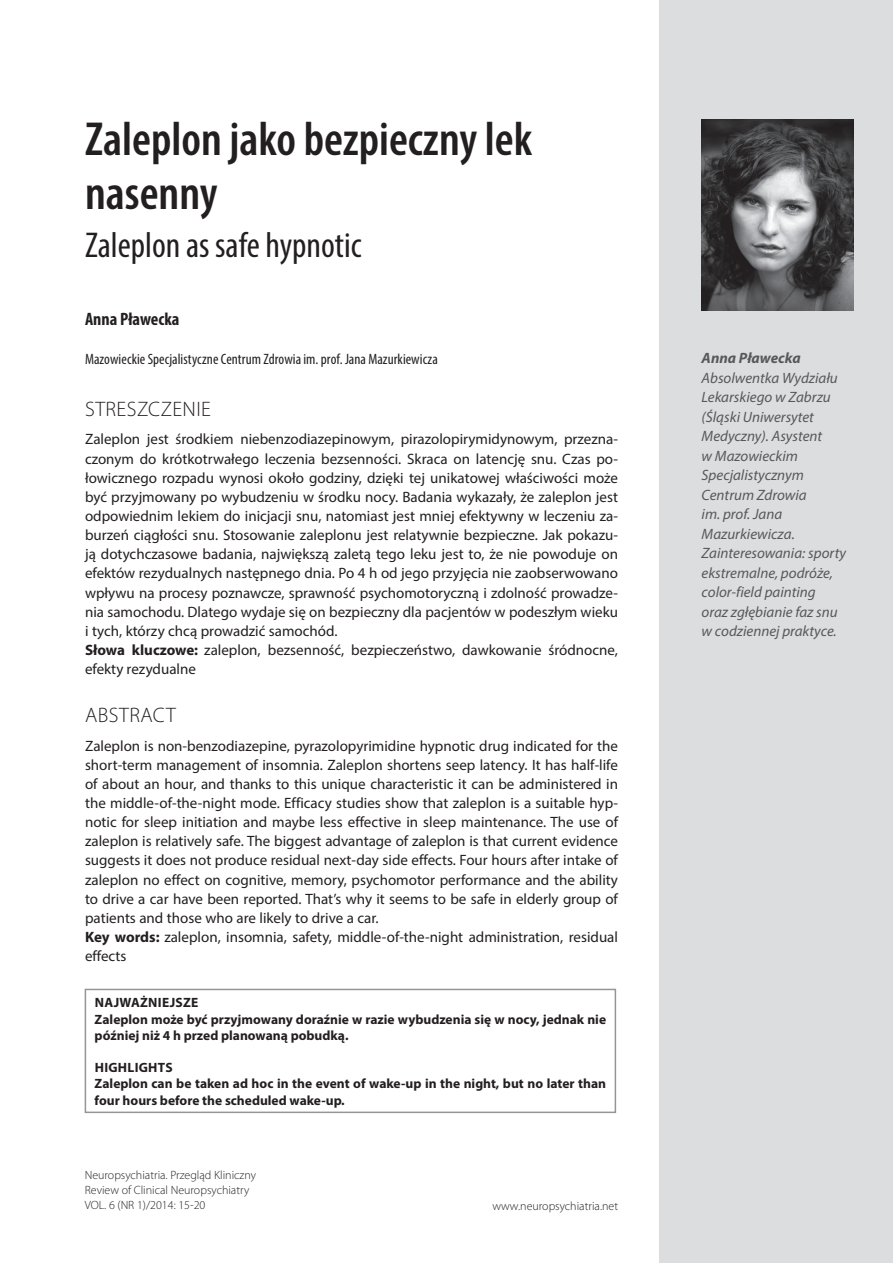
<style>
.page{position:relative;width:893px;height:1263px;background:#fff}
.page>*{position:absolute;margin:0;border:0;box-sizing:border-box;transform-origin:0 0}
.t1{font:600 condensed 48px/54px "Myriad Pro";color:#231f20}
.t2{font:condensed 36px "Myriad Pro";color:#231f20}
.t3{font:300 21px "Myriad Pro";letter-spacing:.02em;color:#231f20}
.t4{font:700 condensed 18px "Myriad Pro";color:#231f20}
.t5{font:15px/19.2px "Myriad Pro";color:#231f20}
.t6{font:italic 15px/19.5px "Myriad Pro";color:#57585a}
.t7{font:condensed 15px "Myriad Pro";letter-spacing:.005em;color:#231f20}
.t8{font:italic 700 15px "Myriad Pro";color:#57585a}
.t9{font:700 13.5px/16.2px "Myriad Pro";color:#231f20}
.t10{font:300 12px/15px "Myriad Pro";color:#231f20}
.s1{font-weight:700}
</style>
<div class="page">
<div style="left:659px;top:0;width:234px;height:1263px;background:#dcdddf"></div>
<div style="left:85px;top:989px;width:531px;height:124px;border:2px solid #939598"></div>
<img style="left:702px;top:119px;width:151px;height:191px">
<h1 class="t1" style="left:85px;top:111px;width:449px">Zaleplon jako bezpieczny lek nasenny</h1>
<h2 class="t2" style="left:85px;top:224px;width:278px">Zaleplon as safe hypnotic</h2>
<p class="t4" style="left:85px;top:307px;width:96px">Anna Pławecka</p>
<p class="t7" style="left:85px;top:350px;width:354px">Mazowieckie Specjalistyczne Centrum Zdrowia im. prof. Jana Mazurkiewicza</p>
<p class="t8" style="left:702px;top:348px;width:100px">Anna Pławecka</p>
<p class="t6" style="left:702px;top:368px;width:146px">Absolwentka Wydziału<br>Lekarskiego w Zabrzu (Śląski Uniwersytet<br>Medyczny). Asystent<br>w Mazowieckim<br>Specjalistycznym<br>Centrum Zdrowia<br>im. prof. Jana<br>Mazurkiewicza.<br>Zainteresowania: sporty ekstremalne, podróże, color-field painting<br>oraz zgłębianie faz snu w codziennej praktyce.</p>
<h3 class="t3" style="left:85px;top:397px;width:127px">Streszczenie</h3>
<p class="t5" style="left:85px;top:429px;width:535px">Zaleplon jest środkiem niebenzodiazepinowym, pirazolopirymidynowym, przezna&shy;czonym do krótkotrwałego leczenia bezsenności. Skraca on latencję snu. Czas po&shy;łowicznego rozpadu wynosi około godziny, dzięki tej unikatowej właściwości może być przyjmowany po wybudzeniu w środku nocy. Badania wykazały, że zaleplon jest odpowiednim lekiem do inicjacji snu, natomiast jest mniej efektywny w leczeniu za&shy;burzeń ciągłości snu. Stosowanie zaleplonu jest relatywnie bezpieczne. Jak pokazu&shy;ją dotychczasowe badania, największą zaletą tego leku jest to, że nie powoduje on efektów rezydualnych następnego dnia. Po 4 h od jego przyjęcia nie zaobserwowano wpływu na procesy poznawcze, sprawność psychomotoryczną i zdolność prowadze&shy;nia samochodu. Dlatego wydaje się on bezpieczny dla pacjentów w podeszłym wieku i tych, którzy chcą prowadzić samochód.<br><span class="s1">Słowa kluczowe:</span> zaleplon, bezsenność, bezpieczeństwo, dawkowanie śródnocne, efekty rezydualne</p>
<h3 class="t3" style="left:85px;top:703px;width:92px">Abstract</h3>
<p class="t5" style="left:85px;top:736px;width:535px">Zaleplon is non-benzodiazepine, pyrazolopyrimidine hypnotic drug indicated for the short-term management of insomnia. Zaleplon shortens seep latency. It has half-life of about an hour, and thanks to this unique characteristic it can be administered in the middle-of-the-night mode. Efficacy studies show that zaleplon is a suitable hyp&shy;notic for sleep initiation and maybe less effective in sleep maintenance. The use of zaleplon is relatively safe. The biggest advantage of zaleplon is that current evidence suggests it does not produce residual next-day side effects. Four hours after intake of zaleplon no effect on cognitive, memory, psychomotor performance and the ability to drive a car have been reported. That’s why it seems to be safe in elderly group of patients and those who are likely to drive a car.<br><span class="s1">Key words:</span> zaleplon, insomnia, safety, middle-of-the-night administration, residual effects</p>
<p class="t9" style="left:95px;top:994px;width:513px">Najważniejsze<br>Zaleplon może być przyjmowany doraźnie w razie wybudzenia się w nocy, jednak nie później niż 4 h przed planowaną pobudką.</p>
<p class="t9" style="left:95px;top:1059px;width:513px">Highlights<br>Zaleplon can be taken ad hoc in the event of wake-up in the night, but no later than four hours before the scheduled wake-up.</p>
<p class="t10" style="left:85px;top:1168px;width:173px">Neuropsychiatria. Przegląd Kliniczny<br>Review of Clinical Neuropsychiatry<br>VOL. 6 (NR 1)/2014: 15-20</p>
<p class="t10" style="left:492px;top:1198px;width:127px">www.neuropsychiatria.net</p>
</div>
